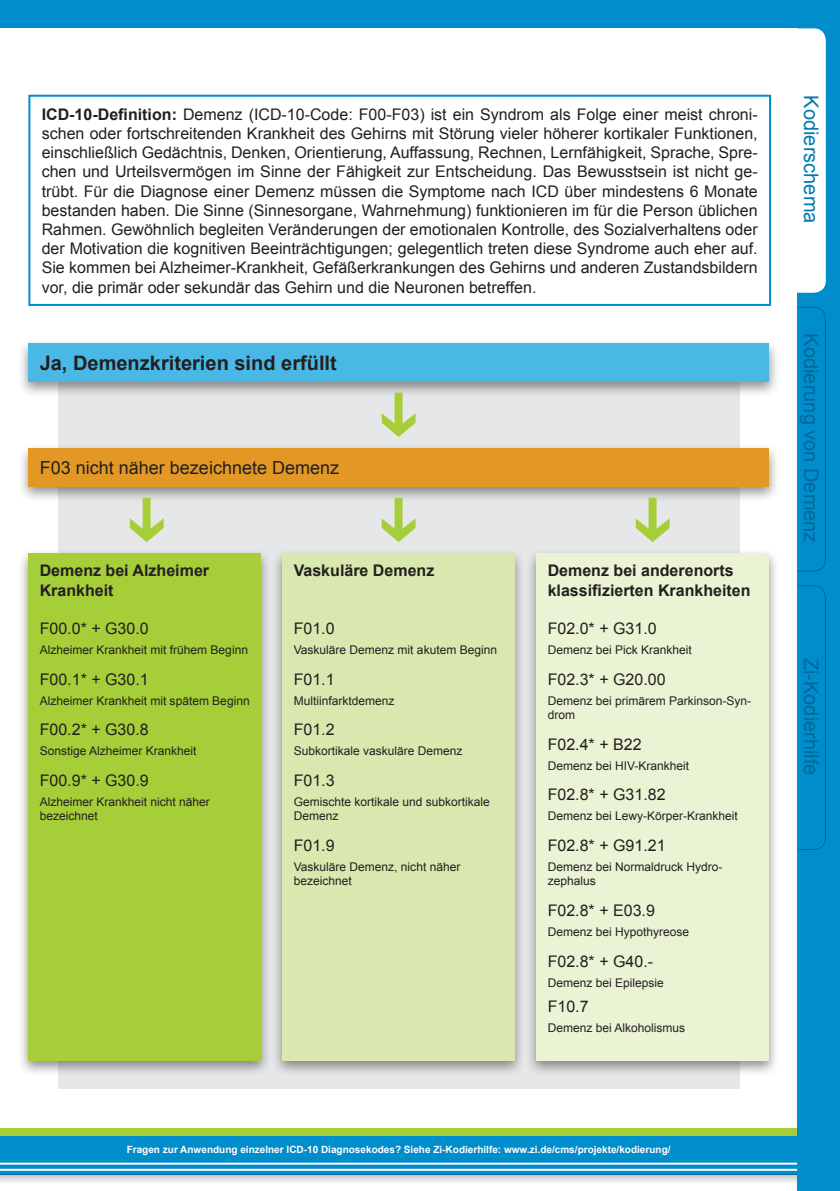
<style>
.page{position:relative;width:840px;height:1191px;background:#fff}
.page>*{position:absolute;margin:0;border:0;box-sizing:border-box;transform-origin:0 0}
.t1{font:20px "Arial";color:#006898}
.t2{font:700 20px "Arial";color:#231f20}
.t3{font:20px "Arial";color:#007cb2}
.t4{font:18px "Arial";color:#231f20}
.t5{font:16px/19.2px "Arial";color:#231f20;text-align:justify}
.t6{font:700 16px/19.2px "Arial";color:#231f20}
.t7{font:12px/14.4px "Arial";color:#231f20}
.t8{font:700 10px "Arial";color:#fff}
.s1{font-weight:700}
</style>
<div class="page">
<div style="left:0;top:0;width:839px;height:1191px;background:#008dcb"></div>
<div style="left:0;top:28px;width:796px;height:1163px;background:#fff"></div>
<div style="left:0;top:1128px;width:796px;height:8px;background:#a6ce39"></div>
<div style="left:0;top:1136px;width:796px;height:38px;background:#008dcb"></div>
<svg style="left:0;top:1174px;width:796px;height:8px;background:#c1ced4"></svg>
<hr style="left:0;top:1162px;width:796px;height:2px;background:#fff">
<hr style="left:0;top:1168px;width:796px;height:2px;background:#fff">
<svg style="left:796px;top:306px;width:29px;height:266px"></svg>
<svg style="left:796px;top:585px;width:29px;height:265px"></svg>
<div style="left:796px;top:28px;width:29px;height:265px;background:#fff"></div>
<div style="left:58px;top:343px;width:680px;height:746px;background:#e6e7e9"></div>
<div style="left:18px;top:338px;width:761px;height:60px;background:#231f20;opacity:.5"></div>
<div style="left:28px;top:343px;width:740px;height:38px;background:#4ab8e5"></div>
<div style="left:17px;top:443px;width:762px;height:60px;background:#231f20;opacity:.5"></div>
<div style="left:28px;top:448px;width:740px;height:38px;background:#e39724"></div>
<svg style="left:381px;top:392px;width:34px;height:45px"></svg>
<svg style="left:381px;top:498px;width:34px;height:44px"></svg>
<svg style="left:635px;top:498px;width:34px;height:44px"></svg>
<svg style="left:130px;top:498px;width:33px;height:44px"></svg>
<div style="left:17px;top:548px;width:255px;height:529px;background:#231f20;opacity:.5"></div>
<div style="left:28px;top:553px;width:233px;height:507px;background:#a6ce39"></div>
<div style="left:271px;top:548px;width:254px;height:529px;background:#231f20;opacity:.5"></div>
<div style="left:282px;top:553px;width:232px;height:507px;background:#d9e8ae"></div>
<div style="left:525px;top:548px;width:254px;height:529px;background:#231f20;opacity:.5"></div>
<div style="left:536px;top:553px;width:232px;height:507px;background:#eaf3d4"></div>
<div style="left:28px;top:95px;width:742px;height:211px;border:2px solid #008dcb"></div>
<p class="t5" style="left:42px;top:105px;width:717px"><span class="s1">ICD-10-Definition:</span> Demenz (ICD-10-Code: F00-F03) ist ein Syndrom als Folge einer meist chroni&shy;schen oder fortschreitenden Krankheit des Gehirns mit Störung vieler höherer kortikaler Funktionen, einschließlich Gedächtnis, Denken, Orientierung, Auffassung, Rechnen, Lernfähigkeit, Sprache, Spre&shy;chen und Urteilsvermögen im Sinne der Fähigkeit zur Entscheidung. Das Bewusstsein ist nicht ge&shy;trübt. Für die Diagnose einer Demenz müssen die Symptome nach ICD über mindestens 6 Monate bestanden haben. Die Sinne (Sinnesorgane, Wahrnehmung) funktionieren im für die Person üblichen Rahmen. Gewöhnlich begleiten Veränderungen der emotionalen Kontrolle, des Sozialverhaltens oder der Motivation die kognitiven Beeinträchtigungen; gelegentlich treten diese Syndrome auch eher auf.<br>Sie kommen bei Alzheimer-Krankheit, Gefäßerkrankungen des Gehirns und anderen Zustandsbildern vor, die primär oder sekundär das Gehirn und die Neuronen betreffen.</p>
<p class="t2" style="left:40px;top:349px;width:298px">Ja, Demenzkriterien sind erfüllt</p>
<p class="t4" style="left:40px;top:456px;width:301px">F03 nicht näher bezeichnete Demenz</p>
<p class="t6" style="left:40px;top:562px;width:171px">Demenz bei Alzheimer<br>Krankheit</p>
<p class="t5" style="left:40px;top:619px;width:110px">F00.0* + G30.0</p>
<p class="t7" style="left:40px;top:643px;width:210px">Alzheimer Krankheit mit frühem Beginn</p>
<p class="t5" style="left:40px;top:669px;width:110px">F00.1* + G30.1</p>
<p class="t7" style="left:40px;top:693px;width:211px">Alzheimer Krankheit mit spätem Beginn</p>
<p class="t5" style="left:40px;top:720px;width:110px">F00.2* + G30.8</p>
<p class="t7" style="left:40px;top:744px;width:158px">Sonstige Alzheimer Krankheit</p>
<p class="t5" style="left:40px;top:771px;width:110px">F00.9* + G30.9</p>
<p class="t7" style="left:40px;top:794px;width:172px">Alzheimer Krankheit nicht näher bezeichnet</p>
<p class="t6" style="left:293px;top:562px;width:142px">Vaskuläre Demenz</p>
<p class="t5" style="left:293px;top:619px;width:42px">F01.0</p>
<p class="t7" style="left:293px;top:643px;width:205px">Vaskuläre Demenz mit akutem Beginn</p>
<p class="t5" style="left:293px;top:669px;width:42px">F01.1</p>
<p class="t7" style="left:293px;top:693px;width:102px">Multiinfarktdemenz</p>
<p class="t5" style="left:293px;top:720px;width:42px">F01.2</p>
<p class="t7" style="left:293px;top:744px;width:170px">Subkortikale vaskuläre Demenz</p>
<p class="t5" style="left:293px;top:771px;width:42px">F01.3</p>
<p class="t7" style="left:293px;top:794px;width:198px">Gemischte kortikale und subkortikale<br>Demenz</p>
<p class="t5" style="left:293px;top:836px;width:42px">F01.9</p>
<p class="t7" style="left:293px;top:859px;width:168px">Vaskuläre Demenz, nicht näher bezeichnet</p>
<p class="t6" style="left:547px;top:562px;width:204px">Demenz bei anderenorts klassifizierten Krankheiten</p>
<p class="t5" style="left:547px;top:619px;width:110px">F02.0* + G31.0</p>
<p class="t7" style="left:547px;top:643px;width:146px">Demenz bei Pick Krankheit</p>
<p class="t5" style="left:547px;top:669px;width:119px">F02.3* + G20.00</p>
<p class="t7" style="left:547px;top:693px;width:205px">Demenz bei primärem Parkinson-Syn&shy;drom</p>
<p class="t5" style="left:547px;top:734px;width:95px">F02.4* + B22</p>
<p class="t7" style="left:547px;top:758px;width:143px">Demenz bei HIV-Krankheit</p>
<p class="t5" style="left:547px;top:785px;width:119px">F02.8* + G31.82</p>
<p class="t7" style="left:547px;top:809px;width:192px">Demenz bei Lewy-Körper-Krankheit</p>
<p class="t5" style="left:547px;top:836px;width:119px">F02.8* + G91.21</p>
<p class="t7" style="left:547px;top:859px;width:176px">Demenz bei Normaldruck Hydro&shy;zephalus</p>
<p class="t5" style="left:547px;top:901px;width:109px">F02.8* + E03.9</p>
<p class="t7" style="left:547px;top:924px;width:143px">Demenz bei Hypothyreose</p>
<p class="t5" style="left:547px;top:951px;width:107px">F02.8* + G40.-</p>
<p class="t7" style="left:547px;top:975px;width:118px">Demenz bei Epilepsie</p>
<p class="t5" style="left:547px;top:996px;width:42px">F10.7</p>
<p class="t7" style="left:547px;top:1020px;width:139px">Demenz bei Alkoholismus</p>
<p class="t3" style="left:823px;top:95px;width:129px;rotate:90deg">Kodierschema</p>
<p class="t1" style="left:824px;top:333px;width:210px;rotate:90deg">Kodierung von Demenz</p>
<p class="t1" style="left:824px;top:657px;width:119px;rotate:90deg">Zi-Kodierhilfe</p>
<p class="t8" style="left:127px;top:1143px;width:545px">Fragen zur Anwendung einzelner ICD-10 Diagnosekodes? Siehe Zi-Kodierhilfe: www.zi.de/cms/projekte/kodierung/</p>
</div>
